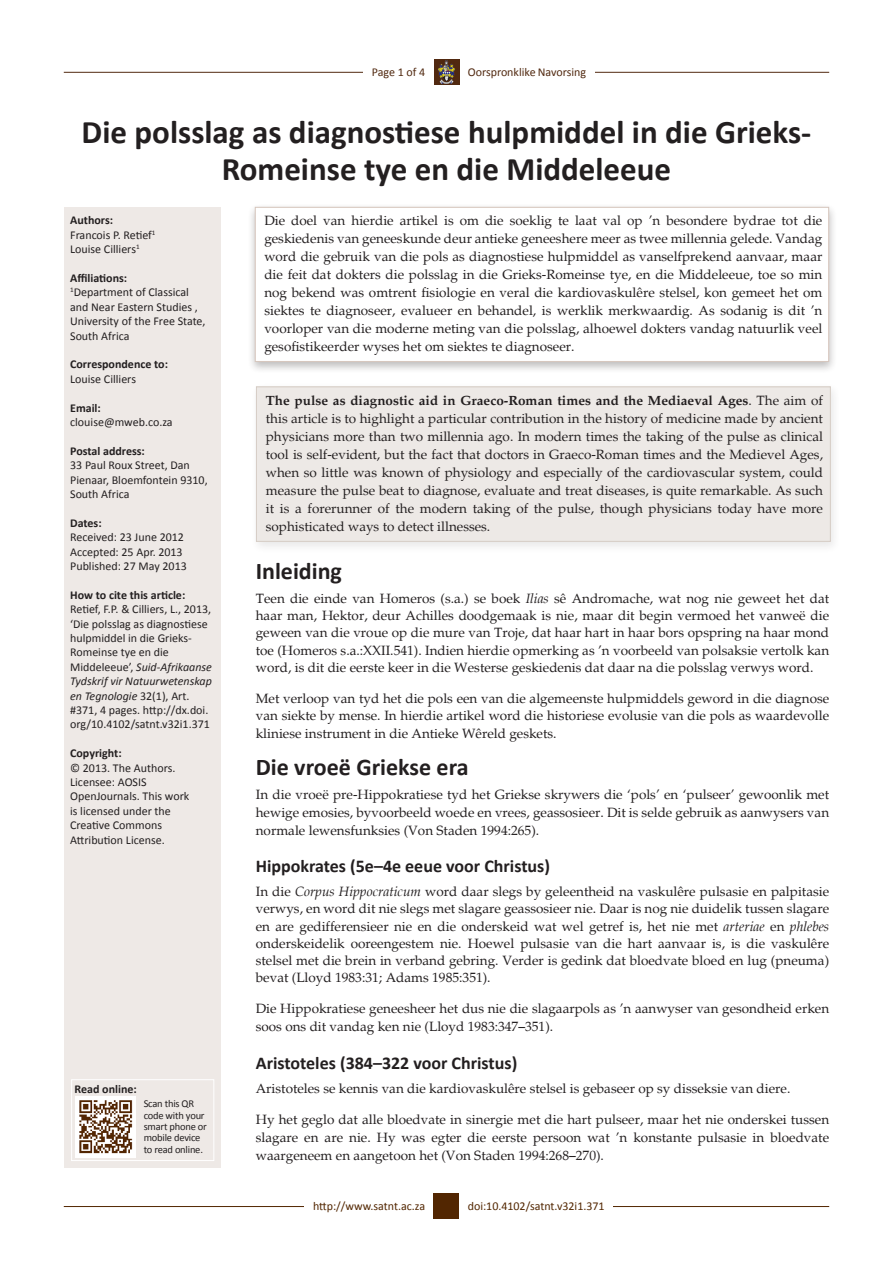
<style>
.page{position:relative;width:893px;height:1263px;background:#fff}
.page>*{position:absolute;margin:0;border:0;box-sizing:border-box;transform-origin:0 0}
.t1{font:700 33px/37.5px "Calibri";color:#231f20;text-align:center}
.Heading_1{font:700 24px "Calibri";color:#231f20}
.Heading_2{font:700 18px "Calibri";color:#231f20}
.Normal_TX_Normal{font:13.5px/18px "Palatino";color:#231f20;text-align:justify}
.Side_bar{font:12px/14.4px "Calibri";color:#231f20}
.Side_bar-2{font:700 12px "Calibri";color:#231f20}
.t2{font:12px "Calibri";color:#522601}
.t3{font:12px "Calibri";color:#512910}
.t4{font:10.5px/11.2px "Calibri";letter-spacing:-.02em;color:#231f20}
.s1{font-style:italic}
.s2{font-weight:700}
</style>
<div class="page">
<hr style="left:64px;top:72px;width:765px;height:1px;background:#512910">
<hr style="left:64px;top:1206px;width:765px;height:1px;background:#522601">
<div style="left:305px;top:1193px;width:129px;height:26px;background:#fff"></div>
<div style="left:459px;top:1193px;width:154px;height:26px;background:#fff"></div>
<div style="left:434px;top:1193px;width:25px;height:26px;background:#522601"></div>
<div style="left:459px;top:59px;width:136px;height:26px;background:#fff"></div>
<img style="left:434px;top:59px;width:25px;height:26px">
<div style="left:247px;top:203px;width:591px;height:172px;background:#231f20;opacity:.75"></div>
<div style="left:255px;top:207px;width:574px;height:155px;background:#fff"></div>
<div style="left:65px;top:207px;width:156px;height:960px;background:#eee9e6"></div>
<div style="left:363px;top:59px;width:71px;height:26px;background:#fff"></div>
<div style="left:250px;top:382px;width:591px;height:172px;background:#fafafa"></div>
<div style="left:256px;top:386px;width:575px;height:156px;background:#ede9e6"></div>
<div style="left:71px;top:1079px;width:143px;height:82px;border:1px solid #fff"></div>
<img style="left:75px;top:1096px;width:61px;height:61px">
<p class="t3" style="left:372px;top:65px;width:55px">Page 1 of 4</p>
<p class="t3" style="left:468px;top:65px;width:120px">Oorspronklike Navorsing</p>
<p class="t1" style="left:82px;top:113px;width:731px">Die polsslag as diagnostiese hulpmiddel in die Grieks-<br>Romeinse tye en die Middeleeue</p>
<p class="Side_bar-2" style="left:70px;top:213px;width:44px">Authors:</p>
<p class="Side_bar" style="left:70px;top:228px;width:87px">Francois P. Retief<sup>1</sup></p>
<p class="Side_bar" style="left:70px;top:242px;width:71px">Louise Cilliers<sup>1</sup></p>
<p class="Side_bar-2" style="left:70px;top:270px;width:59px">Affiliations:</p>
<p class="Side_bar" style="left:70px;top:285px;width:137px"><sup>1</sup>Department of Classical and Near Eastern Studies ,<br>University of the Free State,<br>South Africa</p>
<p class="Side_bar-2" style="left:70px;top:357px;width:99px">Correspondence to:</p>
<p class="Side_bar" style="left:70px;top:372px;width:67px">Louise Cilliers</p>
<p class="Side_bar-2" style="left:70px;top:400px;width:32px">Email:</p>
<p class="Side_bar" style="left:70px;top:415px;width:104px">clouise@mweb.co.za</p>
<p class="Side_bar-2" style="left:70px;top:443px;width:76px">Postal address:</p>
<p class="Side_bar" style="left:70px;top:458px;width:139px">33 Paul Roux Street, Dan<br>Pienaar, Bloemfontein 9310,<br>South Africa</p>
<p class="Side_bar-2" style="left:70px;top:515px;width:33px">Dates:</p>
<p class="Side_bar" style="left:70px;top:530px;width:115px">Received: 23 June 2012</p>
<p class="Side_bar" style="left:70px;top:544px;width:114px">Accepted: 25 Apr. 2013</p>
<p class="Side_bar" style="left:70px;top:559px;width:118px">Published: 27 May 2013</p>
<p class="Side_bar-2" style="left:70px;top:587px;width:117px">How to cite this article:</p>
<p class="Side_bar" style="left:70px;top:602px;width:143px">Retief, F.P. &amp; Cilliers, L., 2013, ‘Die polsslag as diagnostiese hulpmiddel in die Grieks-<br>Romeinse tye en die<br>Middeleeue’, <span class="s1">Suid-Afrikaanse<br>Tydskrif vir Natuurwetenskap en Tegnologie</span> 32(1), Art. #371, 4 pages. http://dx.doi. org/10.4102/satnt.v32i1.371</p>
<p class="Side_bar-2" style="left:70px;top:745px;width:53px">Copyright:</p>
<p class="Side_bar" style="left:70px;top:760px;width:107px">© 2013. The Authors.</p>
<p class="Side_bar" style="left:70px;top:775px;width:121px">Licensee: AOSIS<br>OpenJournals. This work</p>
<p class="Side_bar" style="left:70px;top:804px;width:102px">is licensed under the</p>
<p class="Side_bar" style="left:70px;top:818px;width:93px">Creative Commons</p>
<p class="Side_bar" style="left:70px;top:832px;width:96px">Attribution License.</p>
<p class="Normal_TX_Normal" style="left:264px;top:212px;width:560px">Die doel van hierdie artikel is om die soeklig te laat val op ’n besondere bydrae tot die geskiedenis van geneeskunde deur antieke geneeshere meer as twee millennia gelede. Vandag word die gebruik van die pols as diagnostiese hulpmiddel as vanselfprekend aanvaar, maar die feit dat dokters die polsslag in die Grieks-Romeinse tye, en die Middeleeue, toe so min nog bekend was omtrent fisiologie en veral die kardiovaskulêre stelsel, kon gemeet het om siektes te diagnoseer, evalueer en behandel, is werklik merkwaardig. As sodanig is dit ’n voorloper van die moderne meting van die polsslag, alhoewel dokters vandag natuurlik veel gesofistikeerder wyses het om siektes te diagnoseer.</p>
<p class="Normal_TX_Normal" style="left:266px;top:392px;width:559px"><span class="s2">The pulse as diagnostic aid in Graeco-Roman times and the Mediaeval Ages</span>. The aim of this article is to highlight a particular contribution in the history of medicine made by ancient physicians more than two millennia ago. In modern times the taking of the pulse as clinical tool is self-evident, but the fact that doctors in Graeco-Roman times and the Medievel Ages, when so little was known of physiology and especially of the cardiovascular system, could measure the pulse beat to diagnose, evaluate and treat diseases, is quite remarkable. As such it is a forerunner of the modern taking of the pulse, though physicians today have more sophisticated ways to detect illnesses.</p>
<p class="Heading_1" style="left:256px;top:555px;width:88px">Inleiding</p>
<p class="Normal_TX_Normal" style="left:256px;top:590px;width:575px;line-height:17.2px">Teen die einde van Homeros (s.a.) se boek <span class="s1">Ilias</span> sê Andromache, wat nog nie geweet het dat haar man, Hektor, deur Achilles doodgemaak is nie, maar dit begin vermoed het vanweë die geween van die vroue op die mure van Troje, dat haar hart in haar bors opspring na haar mond toe (Homeros s.a.:XXII.541). Indien hierdie opmerking as ’n voorbeeld van polsaksie vertolk kan word, is dit die eerste keer in die Westerse geskiedenis dat daar na die polsslag verwys word.</p>
<p class="Normal_TX_Normal" style="left:256px;top:689px;width:575px">Met verloop van tyd het die pols een van die algemeenste hulpmiddels geword in die diagnose van siekte by mense. In hierdie artikel word die historiese evolusie van die pols as waardevolle kliniese instrument in die Antieke Wêreld geskets.</p>
<p class="Heading_1" style="left:256px;top:752px;width:214px">Die vroeë Griekse era</p>
<p class="Normal_TX_Normal" style="left:256px;top:786px;width:575px">In die vroeë pre-Hippokratiese tyd het Griekse skrywers die ‘pols’ en ‘pulseer’ gewoonlik met hewige emosies, byvoorbeeld woede en vrees, geassosieer. Dit is selde gebruik as aanwysers van normale lewensfunksies (Von Staden 1994:265).</p>
<p class="Heading_2" style="left:256px;top:855px;width:296px">Hippokrates (5e–4e eeue voor Christus)</p>
<p class="Normal_TX_Normal" style="left:256px;top:883px;width:575px;line-height:17.2px">In die <span class="s1">Corpus Hippocraticum</span> word daar slegs by geleentheid na vaskulêre pulsasie en palpitasie verwys, en word dit nie slegs met slagare geassosieer nie. Daar is nog nie duidelik tussen slagare en are gedifferensieer nie en die onderskeid wat wel getref is, het nie met <span class="s1">arteriae</span> en <span class="s1">phlebes </span>onderskeidelik ooreengestem nie. Hoewel pulsasie van die hart aanvaar is, is die vaskulêre stelsel met die brein in verband gebring. Verder is gedink dat bloedvate bloed en lug (pneuma) bevat (Lloyd 1983:31; Adams 1985:351).</p>
<p class="Normal_TX_Normal" style="left:256px;top:1000px;width:575px">Die Hippokratiese geneesheer het dus nie die slagaarpols as ’n aanwyser van gesondheid erken soos ons dit vandag ken nie (Lloyd 1983:347–351).</p>
<p class="Heading_2" style="left:256px;top:1051px;width:263px">Aristoteles (384–322 voor Christus)</p>
<p class="Normal_TX_Normal" style="left:256px;top:1079px;width:536px">Aristoteles se kennis van die kardiovaskulêre stelsel is gebaseer op sy disseksie van diere.</p>
<p class="Normal_TX_Normal" style="left:256px;top:1111px;width:575px">Hy het geglo dat alle bloedvate in sinergie met die hart pulseer, maar het nie onderskei tussen slagare en are nie. Hy was egter die eerste persoon wat ’n konstante pulsasie in bloedvate waargeneem en aangetoon het (Von Staden 1994:268–270).</p>
<p class="Side_bar-2" style="left:75px;top:1082px;width:64px">Read online:</p>
<p class="t4" style="left:144px;top:1098px;width:65px">Scan this QR code with your smart phone or mobile device to read online.</p>
<p class="t2" style="left:313px;top:1199px;width:114px">http://www.satnt.ac.za</p>
<p class="t2" style="left:468px;top:1199px;width:138px">doi:10.4102/satnt.v32i1.371</p>
</div>
